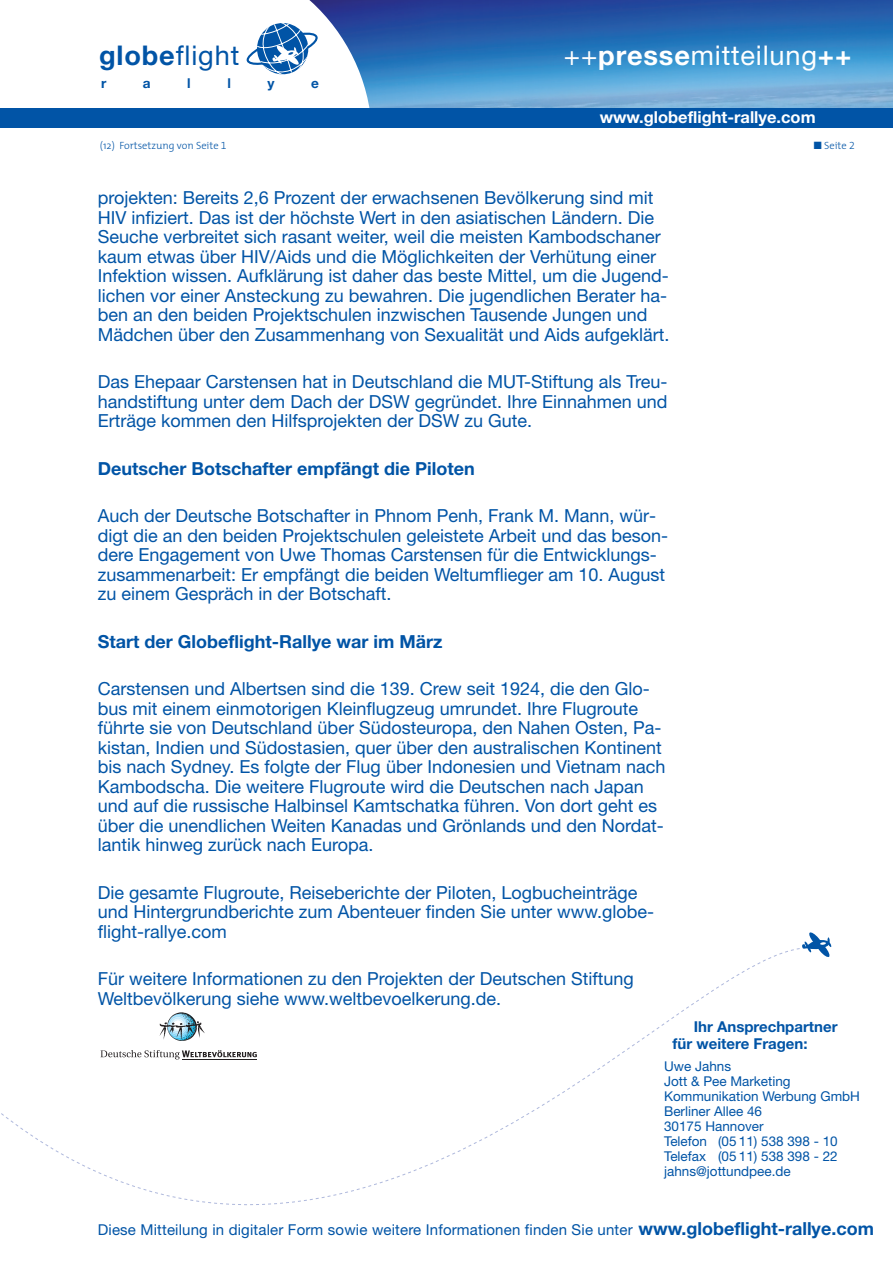
<style>
.page{position:relative;width:893px;height:1263px;background:#fff}
.page>*{position:absolute;margin:0;border:0;box-sizing:border-box;transform-origin:0 0}
.t1{font:27.15px "Helvetica Neue";letter-spacing:.03em;color:#fff}
.t2{font:27.15px "Helvetica Neue";letter-spacing:.03em;color:#0154a6}
.t3{font:18px/19.5px "Helvetica Neue";color:#0154a6}
.t4{font:700 18px "Helvetica Neue";color:#0154a6}
.t5{font:700 16.5px "Helvetica Neue";color:#fff}
.t6{font:15px "Helvetica Neue";letter-spacing:.01em;color:#0154a6}
.t7{font:700 15px/16.5px "Helvetica Neue";color:#0154a6}
.t8{font:700 13.65px "Helvetica Neue";color:#0154a6}
.t9{font:13.5px/15px "Helvetica Neue";color:#0154a6}
.t10{font:300 10.5px "The Mix";color:#0154a6}
.s1{font-weight:700}
.s2{font-family:"The Mix Light Expert";font-weight:400}
.s3{font-weight:700;font-size:18px}
</style>
<div class="page">
<svg style="left:1px;top:948px;width:799px;height:258px"></svg>
<svg style="left:802px;top:932px;width:29px;height:25px"></svg>
<img style="left:372px;top:0;width:520px;height:108px">
<svg style="left:246px;top:0;width:126px;height:108px"></svg>
<div style="left:0;top:108px;width:892px;height:20px;background:#0154a6"></div>
<svg style="left:160px;top:1012px;width:44px;height:29px"></svg>
<svg style="left:100px;top:1050px;width:157px;height:10px"></svg>
<hr style="left:183px;top:1059px;width:74px;height:1px;background:#231f20">
<h1 class="t2" style="left:99px;top:45px;width:142px"><span class="s1">globe</span>flight</h1>
<h1 class="t1" style="left:564px;top:45px;width:289px">++<span class="s1">presse</span>mitteilung<span class="s1">++</span></h1>
<p class="t8" style="left:101px;top:78px;width:7px">r</p>
<p class="t8" style="left:143px;top:78px;width:9px">a</p>
<p class="t8" style="left:187px;top:78px;width:5px">l</p>
<p class="t8" style="left:227px;top:78px;width:5px">l</p>
<p class="t8" style="left:267px;top:78px;width:9px">y</p>
<p class="t8" style="left:311px;top:78px;width:9px">e</p>
<p class="t5" style="left:599px;top:111px;width:217px">www.globeflight-rallye.com</p>
<p class="t10" style="left:100px;top:140px;width:128px">(12) Fortsetzung von Seite <span class="s2">1</span></p>
<p class="t10" style="left:813px;top:140px;width:42px">■ Seite <span class="s2">2</span></p>
<p class="t3" style="left:98px;top:190px;width:573px">projekten: Bereits 2,6 Prozent der erwachsenen Bevölkerung sind mit HIV infiziert. Das ist der höchste Wert in den asiatischen Ländern. Die Seuche verbreitet sich rasant weiter, weil die meisten Kambodschaner kaum etwas über HIV/Aids und die Möglichkeiten der Verhütung einer Infektion wissen. Aufklärung ist daher das beste Mittel, um die Jugend&shy;lichen vor einer Ansteckung zu bewahren. Die jugendlichen Berater ha&shy;ben an den beiden Projektschulen inzwischen Tausende Jungen und Mädchen über den Zusammenhang von Sexualität und Aids aufgeklärt.</p>
<p class="t3" style="left:98px;top:374px;width:571px;text-align:justify">Das Ehepaar Carstensen hat in Deutschland die MUT-Stiftung als Treu&shy;handstiftung unter dem Dach der DSW gegründet. Ihre Einnahmen und Erträge kommen den Hilfsprojekten der DSW zu Gute.</p>
<p class="t4" style="left:98px;top:462px;width:378px">Deutscher Botschafter empfängt die Piloten</p>
<p class="t3" style="left:98px;top:508px;width:572px">Auch der Deutsche Botschafter in Phnom Penh, Frank M. Mann, wür&shy;digt die an den beiden Projektschulen geleistete Arbeit und das beson&shy;dere Engagement von Uwe Thomas Carstensen für die Entwicklungs&shy;zusammenarbeit: Er empfängt die beiden Weltumflieger am 10. August zu einem Gespräch in der Botschaft.</p>
<p class="t4" style="left:98px;top:635px;width:346px">Start der Globeflight-Rallye war im März</p>
<p class="t3" style="left:98px;top:681px;width:569px">Carstensen und Albertsen sind die 139. Crew seit 1924, die den Glo&shy;bus mit einem einmotorigen Kleinflugzeug umrundet. Ihre Flugroute führte sie von Deutschland über Südosteuropa, den Nahen Osten, Pa&shy;kistan, Indien und Südostasien, quer über den australischen Kontinent bis nach Sydney. Es folgte der Flug über Indonesien und Vietnam nach Kambodscha. Die weitere Flugroute wird die Deutschen nach Japan und auf die russische Halbinsel Kamtschatka führen. Von dort geht es über die unendlichen Weiten Kanadas und Grönlands und den Nordat&shy;lantik hinweg zurück nach Europa.</p>
<p class="t3" style="left:98px;top:884px;width:558px">Die gesamte Flugroute, Reiseberichte der Piloten, Logbucheinträge und Hintergrundberichte zum Abenteuer finden Sie unter www.globe&shy;flight-rallye.com</p>
<p class="t3" style="left:98px;top:971px;width:537px">Für weitere Informationen zu den Projekten der Deutschen Stiftung<br>Weltbevölkerung siehe www.weltbevoelkerung.de.</p>
<p class="t7" style="left:672px;top:1020px;width:166px;text-indent:21px">Ihr Ansprechpartner für weitere Fragen:</p>
<p class="t9" style="left:664px;top:1060px;width:197px">Uwe Jahns<br>Jott &amp; Pee Marketing<br>Kommunikation Werbung GmbH<br>Berliner Allee 46<br>30175 Hannover<br>Telefon (05 11) 538 398 - 10<br>Telefax (05 11) 538 398 - 22 jahns@jottundpee.de</p>
<p class="t6" style="left:98px;top:1225px;width:777px">Diese Mitteilung in digitaler Form sowie weitere Informationen finden Sie unter <span class="s3">www.globeflight-rallye.com</span></p>
</div>
